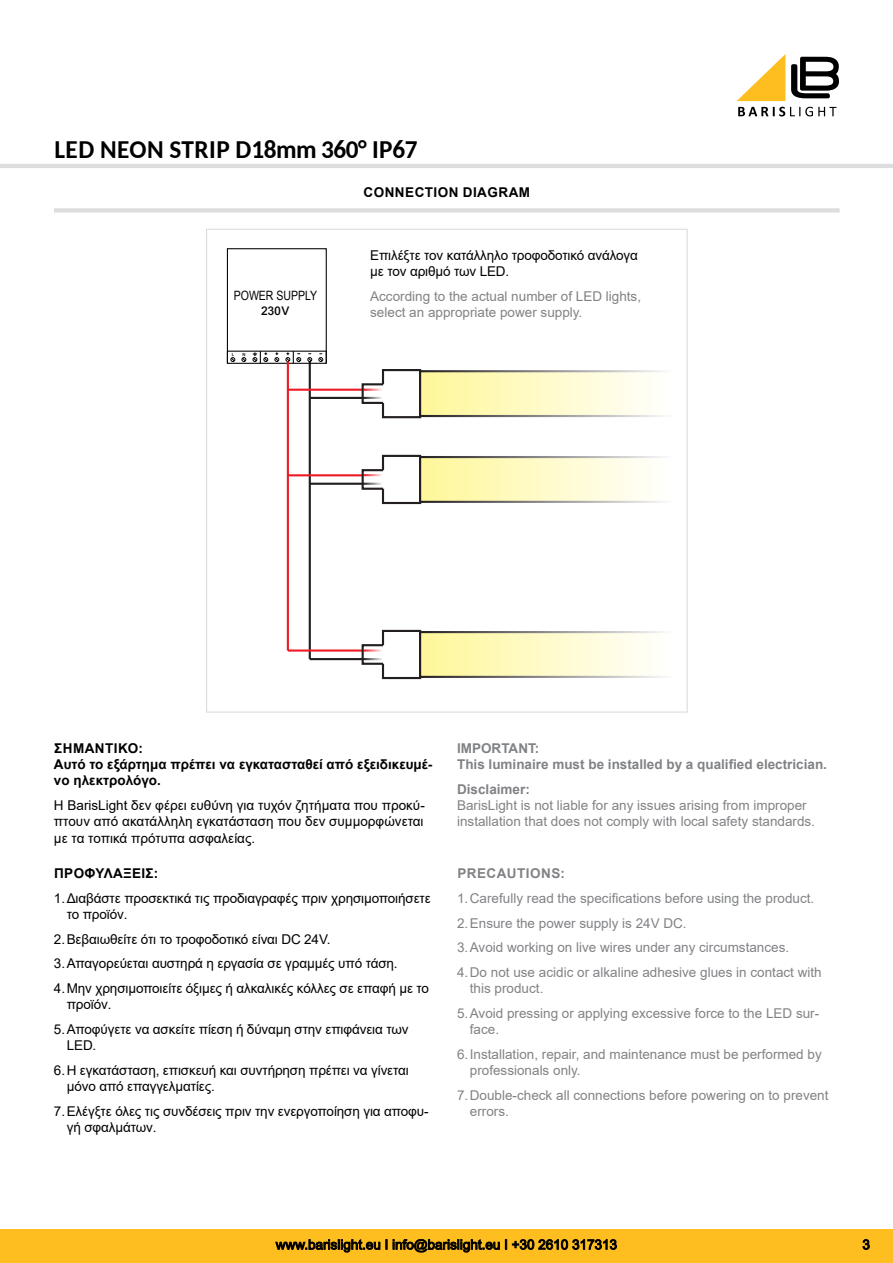
<style>
.page{position:relative;width:893px;height:1263px;background:#fff}
.page>*{position:absolute;margin:0;border:0;box-sizing:border-box;transform-origin:0 0}
.t1{font:700 25.5px "Carlito";letter-spacing:.005em;color:#000}
.t2{font:13.5px/24.8px "Arial";letter-spacing:-.01em;color:#000}
.t3{font:13.5px/24.8px "Arial";color:#808285}
.t4{font:700 13.5px/16.2px "Arial";color:#000}
.t5{font:700 13.5px/16.2px "Arial";color:#808285}
.t6{font:700 13.5px "Arial";letter-spacing:.035em;color:#000}
.t7{font:700 13.5px "Arial";letter-spacing:.025em;color:#000}
.t8{font:700 13.5px "Arial";letter-spacing:.035em;color:#808285}
.t9{font:12.9px "Arial Narrow";color:#000}
.t10{font:12.9px "Arial Mdm";color:#000}
.t11{font:600 4.5px "Myriad Pro";color:#000}
</style>
<div class="page">
<svg style="left:738px;top:107px;width:98px;height:9px"></svg>
<svg style="left:791px;top:57px;width:48px;height:41px"></svg>
<svg style="left:737px;top:54px;width:48px;height:47px"></svg>
<div style="left:0;top:1229px;width:893px;height:34px;background:#febe1f"></div>
<svg style="left:276px;top:1239px;width:104px;height:13px"></svg>
<svg style="left:393px;top:1239px;width:224px;height:13px"></svg>
<hr style="left:0;top:164px;width:893px;height:4px;background:#dcddde">
<svg style="left:863px;top:1239px;width:6px;height:11px"></svg>
<div style="left:54px;top:208px;width:786px;height:5px;background:#dcddde"></div>
<hr style="left:309px;top:361px;width:2px;height:298px;background:#231f20">
<div style="left:227px;top:248px;width:100px;height:116px;border:1px solid #000"></div>
<hr style="left:227px;top:351px;width:99px;height:1px;background:#000">
<svg style="left:227px;top:351px;width:8px;height:12px"></svg>
<svg style="left:242px;top:357px;width:4px;height:5px"></svg>
<svg style="left:275px;top:352px;width:4px;height:10px"></svg>
<svg style="left:286px;top:351px;width:15px;height:12px"></svg>
<svg style="left:308px;top:353px;width:4px;height:9px"></svg>
<svg style="left:319px;top:351px;width:8px;height:12px"></svg>
<svg style="left:253px;top:351px;width:15px;height:12px"></svg>
<hr style="left:287px;top:361px;width:2px;height:289px;background:#ed1c24">
<hr style="left:288px;top:389px;width:75px;height:2px;background:#ed1c24">
<hr style="left:310px;top:397px;width:53px;height:2px;background:#231f20">
<hr style="left:310px;top:483px;width:53px;height:2px;background:#231f20">
<hr style="left:310px;top:658px;width:53px;height:2px;background:#231f20">
<hr style="left:288px;top:474px;width:75px;height:2px;background:#ed1c24">
<hr style="left:288px;top:649px;width:75px;height:3px;background:#ed1c24">
<div style="left:362px;top:383px;width:22px;height:21px;border:2px solid #231f20"></div>
<svg style="left:363px;top:369px;width:59px;height:50px"></svg>
<div style="left:362px;top:469px;width:22px;height:21px;border:2px solid #231f20"></div>
<svg style="left:363px;top:454px;width:59px;height:51px"></svg>
<div style="left:362px;top:644px;width:22px;height:21px;border:2px solid #231f20"></div>
<svg style="left:363px;top:629px;width:59px;height:51px"></svg>
<div style="left:420px;top:632px;width:252px;height:45px;background:linear-gradient(to right,#fff799,#fffffe)"></div>
<div style="left:419px;top:631px;width:254px;height:47px;border:2px solid #fff"></div>
<div style="left:420px;top:457px;width:252px;height:45px;background:linear-gradient(to right,#fff799,#fffffe)"></div>
<div style="left:419px;top:456px;width:254px;height:47px;border:2px solid #fff"></div>
<div style="left:420px;top:371px;width:252px;height:45px;background:linear-gradient(to right,#fff799,#fffffe)"></div>
<div style="left:419px;top:370px;width:254px;height:47px;border:2px solid #fff"></div>
<h1 class="t1" style="left:54px;top:132px;width:365px">LED NEON STRIP D18mm 360° IP67</h1>
<p class="t9" style="left:234px;top:286px;width:85px">POWER SUPPLY</p>
<p class="t10" style="left:262px;top:304px;width:29px">230V</p>
<p class="t11" style="left:232px;top:351px;width:4px">L</p>
<p class="t11" style="left:242px;top:351px;width:5px">N</p>
<p class="t6" style="left:364px;top:183px;width:168px">Connection diagram</p>
<p class="t2" style="left:370px;top:247px;width:269px;line-height:16.2px">Επιλέξτε τον κατάλληλο τροφοδοτικό ανάλογα με τον αριθμό των LED.</p>
<p class="t3" style="left:370px;top:288px;width:272px;line-height:16.2px">According to the actual number of LED lights, select an appropriate power supply.</p>
<p class="t4" style="left:54px;top:740px;width:380px">Σημαντικό:<br>Αυτό το εξάρτημα πρέπει να εγκατασταθεί από εξειδικευμέ&shy;νο ηλεκτρολόγο.</p>
<p class="t2" style="left:54px;top:797px;width:372px;line-height:16.2px;text-align:justify">Η BarisLight δεν φέρει ευθύνη για τυχόν ζητήματα που προκύ&shy;πτουν από ακατάλληλη εγκατάσταση που δεν συμμορφώνεται με τα τοπικά πρότυπα ασφαλείας.</p>
<p class="t7" style="left:54px;top:864px;width:106px">Προφυλάξεις:</p>
<p class="t2" style="left:67px;top:890px;width:366px;line-height:16.2px;text-indent:-13px">1.Διαβάστε προσεκτικά τις προδιαγραφές πριν χρησιμοποιήσετε το προϊόν.</p>
<p class="t2" style="left:54px;top:926px;width:377px">2.Βεβαιωθείτε ότι το τροφοδοτικό είναι DC 24V.<br>3.Απαγορεύεται αυστηρά η εργασία σε γραμμές υπό τάση.<br>4.Μην χρησιμοποιείτε όξιμες ή αλκαλικές κόλλες σε επαφή με το</p>
<p class="t2" style="left:54px;top:992px;width:356px;text-indent:13px">προϊόν.<br>5.Αποφύγετε να ασκείτε πίεση ή δύναμη στην επιφάνεια των</p>
<p class="t2" style="left:54px;top:1033px;width:356px;text-indent:13px">LED.<br>6.Η εγκατάσταση, επισκευή και συντήρηση πρέπει να γίνεται</p>
<p class="t2" style="left:54px;top:1074px;width:376px;text-indent:13px">μόνο από επαγγελματίες.<br>7.Ελέγξτε όλες τις συνδέσεις πριν την ενεργοποίηση για αποφυ-</p>
<p class="t2" style="left:67px;top:1115px;width:91px">γή σφαλμάτων.</p>
<p class="t5" style="left:457px;top:740px;width:54px">IM PORTANT</p>
<p class="t5" style="left:457px;top:740px;width:371px;text-indent:78px">:<br>This luminaire must be installed by a qualified electrician.</p>
<p class="t5" style="left:457px;top:781px;width:74px">Disclaimer:</p>
<p class="t3" style="left:457px;top:797px;width:359px;line-height:16.2px">BarisLight is not liable for any issues arising from improper installation that does not comply with local safety standards.</p>
<p class="t8" style="left:457px;top:864px;width:109px">Precautions:</p>
<p class="t3" style="left:457px;top:885px;width:366px">1.Carefully read the specifications before using the product.<br>2.Ensure the power supply is 24V DC.<br>3.Avoid working on live wires under any circumstances.<br>4.Do not use acidic or alkaline adhesive glues in contact with</p>
<p class="t3" style="left:457px;top:976px;width:364px;text-indent:13px">this product.<br>5.Avoid pressing or applying excessive force to the LED sur-</p>
<p class="t3" style="left:457px;top:1017px;width:366px;text-indent:13px">face.<br>6.I nstallation, repair, and maintenance must be performed by</p>
<p class="t3" style="left:457px;top:1058px;width:373px;text-indent:13px">professionals only.<br>7.Double-check all connections before powering on to prevent</p>
<p class="t3" style="left:470px;top:1099px;width:41px">errors.</p>
<p class="t2" style="left:276px;top:1232px;width:343px">www.barislight.eu I info@barislight.eu Ι +30 2610 317313</p>
<p class="t2" style="left:862px;top:1232px;width:9px">3</p>
</div>
